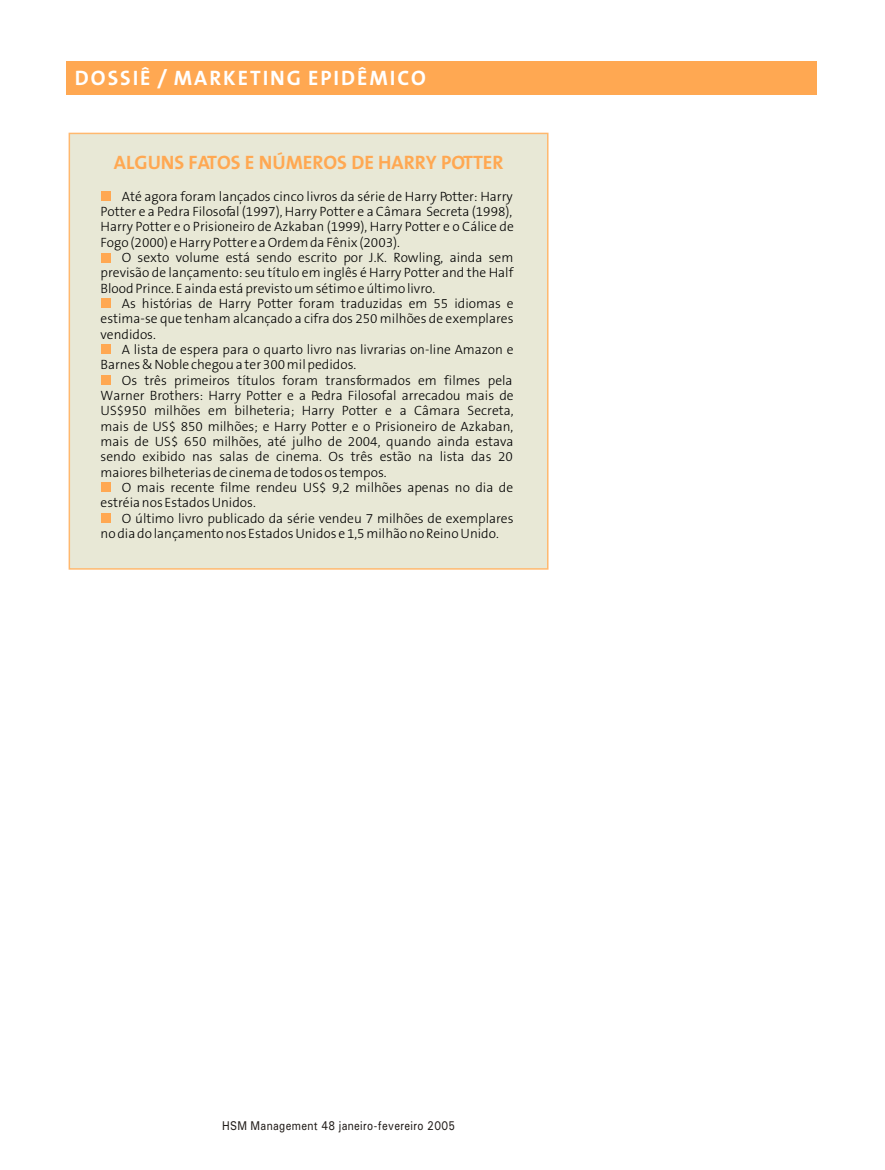
<style>
.page{position:relative;width:885px;height:1170px;background:#fff}
.page>*{position:absolute;margin:0;border:0;box-sizing:border-box;transform-origin:0 0}
.t1{font:700 21px "The Sans B7";letter-spacing:.095em;color:#fff}
.t2{font:700 19.5px "The Sans B7";color:#ffa852}
.t3{font:300 13.5px/15.3px "The Sans B3";color:#000;text-align:justify}
.t4{font:12.75px "Univers";letter-spacing:.035em;color:#1f1a17;scale:.84 1}
</style>
<div class="page">
<div style="left:66px;top:62px;width:751px;height:33px;background:#ffa852"></div>
<div style="left:69px;top:133px;width:480px;height:437px;background:#e8e8d6;border:2px solid #ffb86e"></div>
<div style="left:101px;top:191px;width:9px;height:10px;background:#ffa852"></div>
<div style="left:101px;top:253px;width:9px;height:9px;background:#ffa852"></div>
<div style="left:101px;top:298px;width:9px;height:10px;background:#ffa852"></div>
<div style="left:101px;top:345px;width:9px;height:9px;background:#ffa852"></div>
<div style="left:101px;top:376px;width:9px;height:9px;background:#ffa852"></div>
<div style="left:101px;top:483px;width:9px;height:9px;background:#ffa852"></div>
<div style="left:101px;top:513px;width:9px;height:9px;background:#ffa852"></div>
<h1 class="t1" style="left:75px;top:70px;width:353px">DOSSIÊ / MARKETING EPIDÊMICO</h1>
<h2 class="t2" style="left:114px;top:154px;width:391px">ALGUNS FATOS E NÚMEROS DE HARRY POTTER</h2>
<p class="t3" style="left:101px;top:190px;width:415px;text-indent:21px">Até agora foram lançados cinco livros da série de Harry Potter: Harry Potter e a Pedra Filosofal (1997), Harry Potter e a Câmara Secreta (1998), Harry Potter e o Prisioneiro de Azkaban (1999), Harry Potter e o Cálice de Fogo (2000) e Harry Potter e a Ordem da Fênix (2003).</p>
<p class="t3" style="left:101px;top:251px;width:414px;text-indent:21px">O sexto volume está sendo escrito por J.K. Rowling, ainda sem previsão de lançamento: seu título em inglês é Harry Potter and the Half Blood Prince. E ainda está previsto um sétimo e último livro.</p>
<p class="t3" style="left:101px;top:297px;width:415px;text-indent:21px">As histórias de Harry Potter foram traduzidas em 55 idiomas e estima-se que tenham alcançado a cifra dos 250 milhões de exemplares vendidos.</p>
<p class="t3" style="left:101px;top:343px;width:414px;text-indent:21px">A lista de espera para o quarto livro nas livrarias on-line Amazon e<br>Barnes &amp; Noble chegou a ter 300 mil pedidos.</p>
<p class="t3" style="left:101px;top:374px;width:415px;text-indent:21px">Os três primeiros títulos foram transformados em filmes pela Warner Brothers: Harry Potter e a Pedra Filosofal arrecadou mais de US$950 milhões em bilheteria; Harry Potter e a Câmara Secreta, mais de US$ 850 milhões; e Harry Potter e o Prisioneiro de Azkaban, mais de US$ 650 milhões, até julho de 2004, quando ainda estava sendo exibido nas salas de cinema. Os três estão na lista das 20 maiores bilheterias de cinema de todos os tempos.</p>
<p class="t3" style="left:101px;top:481px;width:414px;text-indent:21px">O mais recente filme rendeu US$ 9,2 milhões apenas no dia de estréia nos Estados Unidos.</p>
<p class="t3" style="left:101px;top:512px;width:414px;text-indent:21px">O último livro publicado da série vendeu 7 milhões de exemplares no dia do lançamento nos Estados Unidos e 1,5 milhão no Reino Unido.</p>
<p class="t4" style="left:222px;top:1121px;width:279px">HSM Management 48 janeiro-fevereiro 2005</p>
</div>
